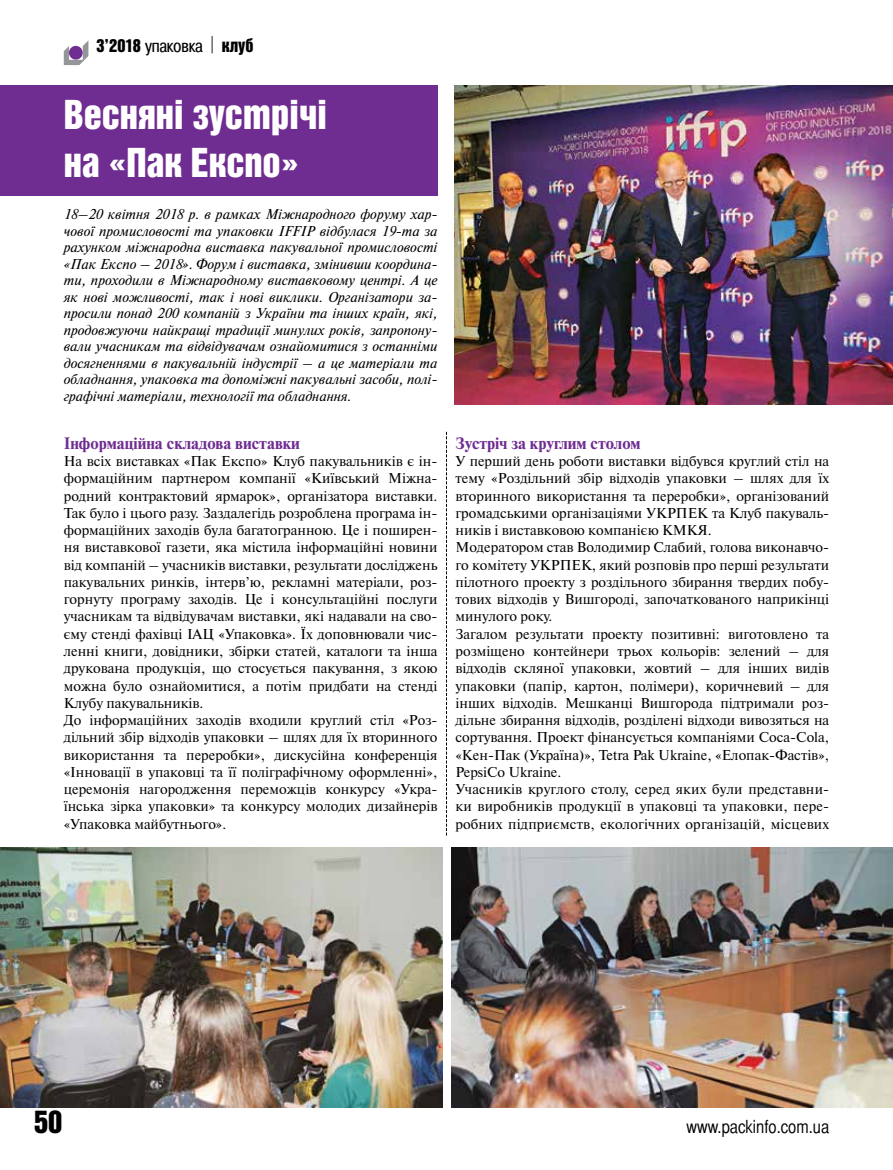
<style>
.page{position:relative;width:893px;height:1170px;background:#fff}
.page>*{position:absolute;margin:0;border:0;box-sizing:border-box;transform-origin:0 0}
.t1{font:40.5px/48.6px "Bastion Kontrast Alt C";letter-spacing:-.005em;color:#fff}
.t2{font:31.5px "Bastion Kontrast Alt C";color:#000}
.t3{font:18px "Bastion C";color:#000}
.t4{font:18px "Bastion Kontrast Alt C";color:#000}
.t5{font:700 16.5px "Newton C";color:#6f2c91}
.t6{font:14.25px/17.2px "Newton C";color:#000}
.t7{font:italic 14.25px/16.5px "Newton C";color:#000;text-align:justify}
.s1{font-family:"Pragmatica Cond C"}
</style>
<div class="page">
<div style="left:0;top:85px;width:437px;height:111px;background:#6f2c91"></div>
<svg style="left:446px;top:432px;width:1px;height:404px"></svg>
<svg style="left:64px;top:41px;width:24px;height:24px"></svg>
<img style="left:455px;top:85px;width:438px;height:319px">
<img style="left:0;top:847px;width:442px;height:260px">
<img style="left:451px;top:847px;width:442px;height:260px">
<p class="t4" style="left:97px;top:36px;width:159px">3’2018 <span class="s1">упаковка</span> клуб</p>
<h1 class="t1" style="left:64px;top:90px;width:265px">Весняні зустрічі на «Пак Експо»</h1>
<p class="t7" style="left:64px;top:206px;width:375px">18–20 квітня 2018 р. в рамках Міжнародного форуму хар&shy;чової промисловості та упаковки IFFIP відбулася 19-та за рахунком міжнародна виставка пакувальної промисловості «Пак Експо – 2018». Форум і виставка, змінивши координа&shy;ти, проходили в Міжнародному виставковому центрі. А це як нові можливості, так і нові виклики. Організатори за&shy;просили понад 200 компаній з України та інших країн, які, продовжуючи найкращі традиції минулих років, запропону&shy;вали учасникам та відвідувачам ознайомитися з останніми досягненнями в пакувальній індустрії – а це матеріали та обладнання, упаковка та допоміжні пакувальні засоби, полі&shy;графічні матеріали, технології та обладнання.</p>
<p class="t5" style="left:64px;top:434px;width:238px">Інформаційна складова виставки</p>
<p class="t6" style="left:64px;top:452px;width:375px">На всіх виставках «Пак Експо» Клуб пакувальників є ін&shy;формаційним партнером компанії «Київський Міжна&shy;родний контрактовий ярмарок», організатора виставки.<br>Так було і цього разу. Заздалегідь розроблена програма ін&shy;формаційних заходів була багатогранною. Це і поширен&shy;ня виставкової газети, яка містила інформаційні новини від компаній – учасників виставки, результати досліджень пакувальних ринків, інтерв’ю, рекламні матеріали, роз&shy;горнуту програму заходів. Це і консультаційні послуги учасникам та відвідувачам виставки, які надавали на сво&shy;єму стенді фахівці ІАЦ «Упаковка». Їх доповнювали чис&shy;ленні книги, довідники, збірки статей, каталоги та інша друкована продукція, що стосується пакування, з якою можна було ознайомитися, а потім придбати на стенді Клубу пакувальників.<br>До інформаційних заходів входили круглий стіл «Роз&shy;дільний збір відходів упаковки – шлях для їх вторинного використання та переробки», дискусійна конференція «Інновації в упаковці та її поліграфічному оформленні», церемонія нагородження переможців конкурсу «Укра&shy;їнська зірка упаковки» та конкурсу молодих дизайнерів «Упаковка майбутнього».</p>
<p class="t5" style="left:455px;top:434px;width:187px">Зустріч за круглим столом</p>
<p class="t6" style="left:455px;top:452px;width:375px">У перший день роботи виставки відбувся круглий стіл на тему «Роздільний збір відходів упаковки – шлях для їх вторинного використання та переробки», організований громадськими організаціями УКРПЕК та Клуб пакуваль&shy;ників і виставковою компанією КМКЯ.<br>Модератором став Володимир Слабий, голова виконавчо&shy;го комітету УКРПЕК, який розповів про перші результати пілотного проекту з роздільного збирання твердих побу&shy;тових відходів у Вишгороді, започаткованого наприкінці минулого року.<br>Загалом результати проекту позитивні: виготовлено та розміщено контейнери трьох кольорів: зелений – для відходів скляної упаковки, жовтий – для інших видів упаковки (папір, картон, полімери), коричневий – для інших відходів. Мешканці Вишгорода підтримали роз&shy;дільне збирання відходів, розділені відходи вивозяться на сортування. Проект фінансується компаніями Coca-Cola, «Кен-Пак (Україна)», Tetra Pak Ukraine, «Елопак-Фастів», PepsiCo Ukraine.<br>Учасників круглого столу, серед яких були представни&shy;ки виробників продукції в упаковці та упаковки, пере&shy;робних підприємств, екологічних організацій, місцевих</p>
<h2 class="t2" style="left:34px;top:1105px;width:30px">50</h2>
<p class="t3" style="left:686px;top:1116px;width:144px">www.packinfo.com.ua</p>
</div>
